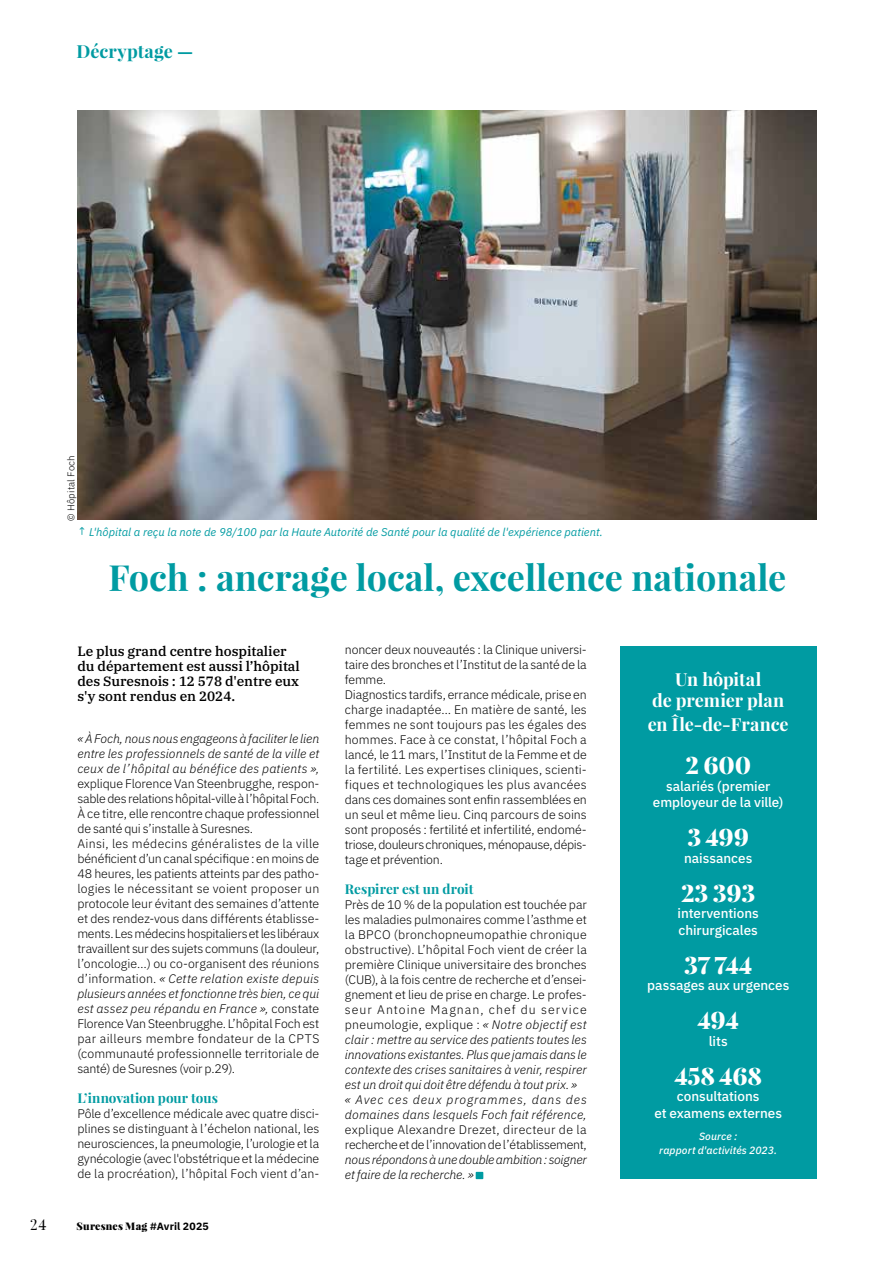
<style>
.page{position:relative;width:893px;height:1263px;background:#fff}
.page>*{position:absolute;margin:0;border:0;box-sizing:border-box;transform-origin:0 0}
.t1{font:700 36px "Playfair Display";color:#009ba2}
.t2{font:900 24px "Playfair Display";letter-spacing:-.01em;color:#fff}
.t3{font:700 18px/21px "Playfair Display";letter-spacing:-.01em;color:#fff;text-align:center}
.t4{font:700 18px "Playfair Display";color:#009ba2}
.t5{font:15px "Playfair Display";color:#000}
.t6{font:500 13.5px/16.5px "IBM Plex Sans";letter-spacing:-.005em;color:#fff;text-align:center}
.t7{font:500 13.5px/15px "IBM Plex Serif";letter-spacing:-.005em;color:#000}
.t8{font:700 13.5px "Playfair Display";color:#009ba2}
.t9{font:300 12.3px/15px "IBM Plex Sans";letter-spacing:-.005em;color:#000}
.t10{font:italic 300 12.3px/15px "IBM Plex Sans";letter-spacing:-.005em;color:#000;text-align:justify}
.t11{font:italic 11.25px "IBM Plex Sans";color:#009ba2}
.t12{font:italic 500 10.5px/13.5px "IBM Plex Sans";letter-spacing:.005em;color:#fff;text-align:center}
.t13{font:900 10.5px "Playfair Display";letter-spacing:.015em;color:#000}
.t14{font:300 9.75px "IBM Plex Sans";letter-spacing:.02em;color:#000}
.s1{font-style:italic}
.s2{font-family:"IBM Plex Sans";font-weight:700}
</style>
<div class="page">
<div style="left:620px;top:647px;width:196px;height:532px;background:#009ba2"></div>
<div style="left:476px;top:1172px;width:7px;height:7px;background:#009ba2"></div>
<img style="left:77px;top:111px;width:739px;height:409px">
<h3 class="t4" style="left:77px;top:40px;width:118px">Décryptage —</h3>
<p class="t14" style="left:64px;top:521px;width:67px;rotate:-90deg">© Hôpital Foch</p>
<p class="t11" style="left:89px;top:523px;width:515px">L'hôpital a reçu la note de 98/100 par la Haute Autorité de Santé pour la qualité de l'expérience patient.</p>
<h1 class="t1" style="left:108px;top:555px;width:679px">Foch : ancrage local, excellence nationale</h1>
<p class="t7" style="left:77px;top:642px;width:224px">Le plus grand centre hospitalier du département est aussi l’hôpital des Suresnois : 12 578 d'entre eux s'y sont rendus en 2024.</p>
<p class="t10" style="left:77px;top:730px;width:243px">« À Foch, nous nous engageons à faciliter le lien entre les professionnels de santé de la ville et ceux de l’hôpital au bénéfice des patients »,</p>
<p class="t9" style="left:77px;top:775px;width:243px">explique Florence Van Steenbrugghe, respon&shy;sable des relations hôpital-ville à l’hôpital Foch.<br>À ce titre, elle rencontre chaque professionnel de santé qui s’installe à Suresnes.<br>Ainsi, les médecins généralistes de la ville bénéficient d’un canal spécifique : en moins de 48 heures, les patients atteints par des patho&shy;logies le nécessitant se voient proposer un protocole leur évitant des semaines d’attente et des rendez-vous dans différents établisse&shy;ments. Les médecins hospitaliers et les libéraux travaillent sur des sujets communs (la douleur, l’oncologie…) ou co-organisent des réunions d’information. <span class="s1">« Cette relation existe depuis plusieurs années et fonctionne très bien, ce qui est assez peu répandu en France »,</span> constate Florence Van Steenbrugghe. L’hôpital Foch est par ailleurs membre fondateur de la CPTS (communauté professionnelle territoriale de santé) de Suresnes (voir p.29).</p>
<p class="t8" style="left:77px;top:1089px;width:142px">L’innovation pour tous</p>
<p class="t9" style="left:77px;top:1105px;width:243px;text-align:justify">Pôle d’excellence médicale avec quatre disci&shy;plines se distinguant à l’échelon national, les neurosciences, la pneumologie, l’urologie et la gynécologie (avec l'obstétrique et la médecine de la procréation), l’hôpital Foch vient d’an-</p>
<p class="t5" style="left:30px;top:1215px;width:18px">24</p>
<p class="t13" style="left:77px;top:1219px;width:134px">Suresnes Mag <span class="s2">#Avril 2025</span></p>
<p class="t9" style="left:345px;top:641px;width:243px">noncer deux nouveautés : la Clinique universi&shy;taire des bronches et l’Institut de la santé de la femme.<br>Diagnostics tardifs, errance médicale, prise en charge inadaptée… En matière de santé, les femmes ne sont toujours pas les égales des hommes. Face à ce constat, l’hôpital Foch a lancé, le 11 mars, l’Institut de la Femme et de la fertilité. Les expertises cliniques, scienti&shy;fiques et technologiques les plus avancées dans ces domaines sont enfin rassemblées en un seul et même lieu. Cinq parcours de soins sont proposés : fertilité et infertilité, endomé&shy;triose, douleurs chroniques, ménopause, dépis&shy;tage et prévention.</p>
<p class="t8" style="left:345px;top:880px;width:130px">Respirer est un droit</p>
<p class="t9" style="left:345px;top:896px;width:243px">Près de 10 % de la population est touchée par les maladies pulmonaires comme l’asthme et la BPCO (bronchopneumopathie chronique obstructive). L’hôpital Foch vient de créer la première Clinique universitaire des bronches (CUB), à la fois centre de recherche et d’ensei&shy;gnement et lieu de prise en charge. Le profes&shy;seur Antoine Magnan, chef du service pneumologie, explique : <span class="s1">« Notre objectif est clair : mettre au service des patients toutes les innovations existantes. Plus que jamais dans le contexte des crises sanitaires à venir, respirer est un droit qui doit être défendu à tout prix. »<br>« Avec ces deux programmes, dans des domaines dans lesquels Foch fait référence,</span></p>
<p class="t9" style="left:345px;top:1121px;width:243px">explique Alexandre Drezet, directeur de la recherche et de l’innovation de l’établissement,</p>
<p class="t10" style="left:345px;top:1151px;width:243px">nous répondons à une double ambition : soigner et faire de la recherche. »</p>
<h3 class="t3" style="left:652px;top:668px;width:134px">Un hôpital<br>de premier plan</h3>
<h3 class="t3" style="left:648px;top:713px;width:142px">en Île-de-France</h3>
<h2 class="t2" style="left:685px;top:750px;width:67px">2 600</h2>
<p class="t6" style="left:653px;top:776px;width:132px">salariés (premier employeur de la ville)</p>
<h2 class="t2" style="left:687px;top:822px;width:63px">3 499</h2>
<p class="t6" style="left:684px;top:848px;width:70px">naissances</p>
<h2 class="t2" style="left:681px;top:877px;width:76px">23 393</h2>
<p class="t6" style="left:678px;top:904px;width:83px;text-align:left">interventions chirurgicales</p>
<h2 class="t2" style="left:684px;top:949px;width:69px">37 744</h2>
<p class="t6" style="left:647px;top:976px;width:144px">passages aux urgences</p>
<h2 class="t2" style="left:697px;top:1005px;width:43px">494</h2>
<p class="t6" style="left:709px;top:1031px;width:20px">lits</p>
<h2 class="t2" style="left:674px;top:1060px;width:89px">458 468</h2>
<p class="t6" style="left:654px;top:1087px;width:129px">consultations<br>et examens externes</p>
<p class="t12" style="left:659px;top:1129px;width:119px">Source :<br>rapport d'activités 2023.</p>
</div>
